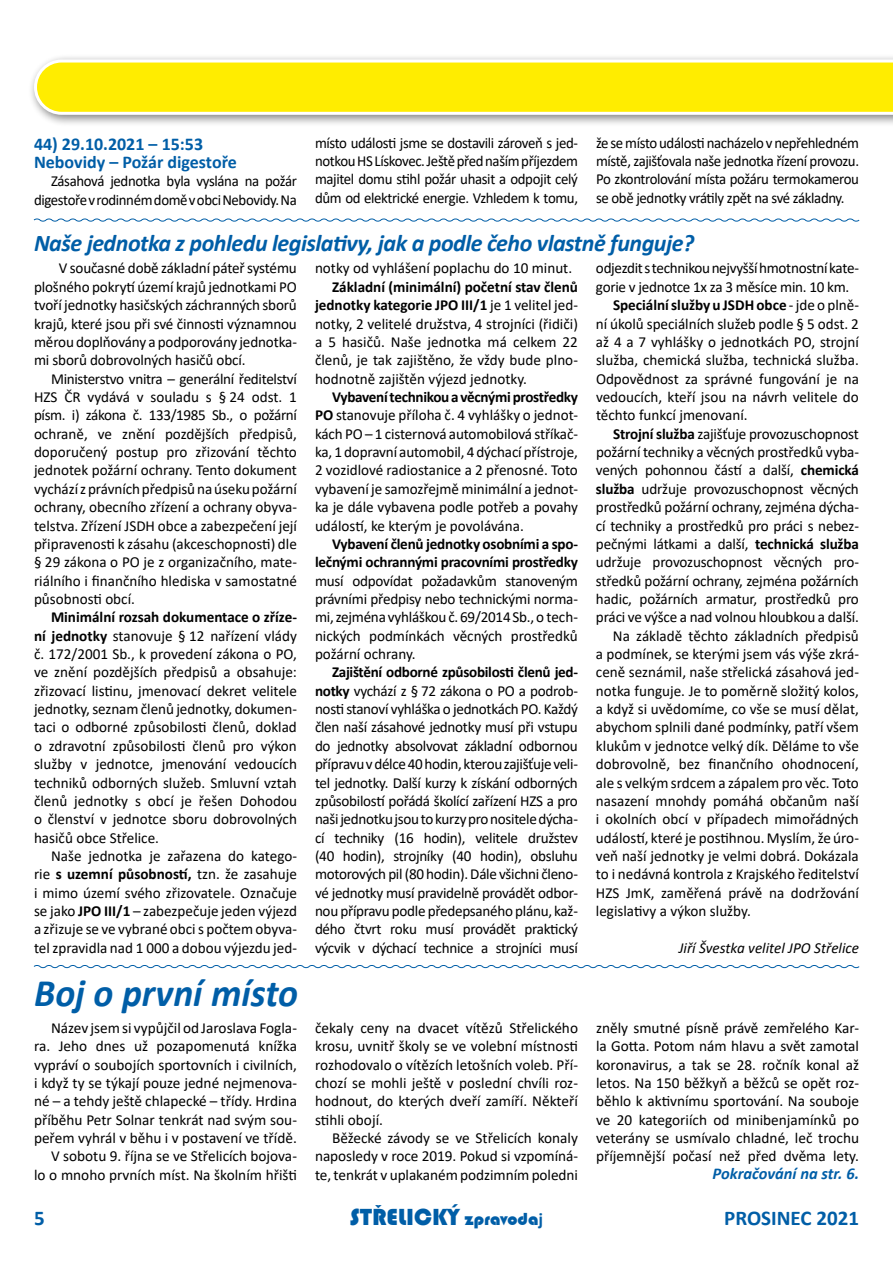
<style>
.page{position:relative;width:893px;height:1263px;background:#fff}
.page>*{position:absolute;margin:0;border:0;box-sizing:border-box;transform-origin:0 0}
.t1{font:italic 700 39px "Calibri";color:#005ea7}
.t2{font:italic 700 24px "Calibri";letter-spacing:-.02em;color:#005ea7}
.t3{font:24px "Bauhaus 93";color:#005ea7}
.t4{font:700 21px "Calibri";color:#005ea7}
.t5{font:700 18px/18.3px "Calibri";color:#005ea7}
.t6{font:italic 700 16.5px "Calibri";color:#005ea7}
.t7{font:15.3px/18.3px "Calibri";letter-spacing:-.005em;color:#000;text-align:justify}
.t8{font:700 15.3px/18.3px "Calibri";letter-spacing:-.015em;color:#000;text-align:right}
.t9{font:15.3px/18.3px "Calibri";letter-spacing:-.025em;color:#000;text-align:right}
.t10{font:italic 15.3px "Calibri";color:#000}
.s1{font-weight:700}
.s2{font-weight:400}
.s3{font-size:18px}
.s4{font-family:"Calibri";font-weight:700;font-size:18px}
</style>
<div class="page">
<svg style="left:33px;top:965px;width:827px;height:4px"></svg>
<svg style="left:33px;top:218px;width:827px;height:4px"></svg>
<div style="left:28px;top:53px;width:865px;height:74px;background:#000;opacity:.5"></div>
<svg style="left:34px;top:60px;width:859px;height:55px;background:#feee1c"></svg>
<p class="t5" style="left:34px;top:134px;width:204px">44) 29.10.2021 – 15:53<br>Nebovidy – Požár digestoře</p>
<p class="t9" style="left:34px;top:172px;width:264px">Zásahová jednotka byla vyslána na požár digestoře v rodinném domě v obci Nebovidy. Na</p>
<p class="t7" style="left:315px;top:133px;width:265px">místo události jsme se dostavili zároveň s jed&shy;notkou HS Lískovec. Ještě před naším příjezdem majitel domu stihl požár uhasit a odpojit celý dům od elektrické energie. Vzhledem k tomu,</p>
<p class="t7" style="left:596px;top:133px;width:264px">že se místo události nacházelo v nepřehledném místě, zajišťovala naše jednotka řízení provozu.<br>Po zkontrolování místa požáru termokamerou se obě jednotky vrátily zpět na své základny.</p>
<h2 class="t2" style="left:34px;top:226px;width:662px">Naše jednotka z pohledu legislativy, jak a podle čeho vlastně funguje?</h2>
<p class="t7" style="left:34px;top:259px;width:264px;text-indent:25px">V současné době základní páteř systému plošného pokrytí území krajů jednotkami PO tvoří jednotky hasičských záchranných sborů krajů, které jsou při své činnosti významnou měrou doplňovány a podporovány jednotka&shy;mi sborů dobrovolných hasičů obcí.</p>
<p class="t7" style="left:34px;top:369px;width:265px;text-indent:17px">Ministerstvo vnitra – generální ředitelství HZS ČR vydává v souladu s § 24 odst. 1 písm. i) zákona č. 133/1985 Sb., o požární ochraně, ve znění pozdějších předpisů, doporučený postup pro zřizování těchto jednotek požární ochrany. Tento dokument vychází zprávních předpisů na úseku požární ochrany, obecního zřízení a ochrany obyva&shy;telstva. Zřízení JSDH obce a zabezpečení její připravenosti k zásahu (akceschopnosti) dle § 29 zákona o PO je z organizačního, mate&shy;riálního i finančního hlediska v samostatné působnosti obcí.</p>
<p class="t7" style="left:34px;top:608px;width:264px;text-indent:17px"><span class="s1">Minimální rozsah dokumentace o zříze&shy;ní jednotky</span> stanovuje § 12 nařízení vlády č. 172/2001 Sb., k provedení zákona o PO, ve znění pozdějších předpisů a obsahuje: zřizovací listinu, jmenovací dekret velitele jednotky, seznam členů jednotky, dokumen&shy;taci o odborné způsobilosti členů, doklad o zdravotní způsobilosti členů pro výkon služby v jednotce, jmenování vedoucích techniků odborných služeb. Smluvní vztah členů jednotky s obcí je řešen Dohodou o členství v jednotce sboru dobrovolných hasičů obce Střelice.</p>
<p class="t7" style="left:34px;top:846px;width:264px;text-indent:17px">Naše jednotka je zařazena do katego&shy;rie <span class="s1">s uzemní působností,</span> tzn. že zasahuje i mimo území svého zřizovatele. Označuje se jako <span class="s1">JPO III/1</span> – zabezpečuje jeden výjezd a zřizuje se ve vybrané obci s počtem obyva&shy;tel zpravidla nad 1 000 a dobou výjezdu jed-</p>
<p class="t7" style="left:315px;top:259px;width:259px">notky od vyhlášení poplachu do 10 minut.</p>
<p class="t7" style="left:315px;top:277px;width:265px;text-indent:17px"><span class="s1">Základní (minimální) početní stav členů jednotky kategorie JPO III/1</span> je 1 velitel jed&shy;notky, 2 velitelé družstva, 4 strojníci (řidiči) a 5 hasičů. Naše jednotka má celkem 22 členů, je tak zajištěno, že vždy bude plno&shy;hodnotně zajištěn výjezd jednotky.</p>
<p class="t7" style="left:315px;top:387px;width:264px;text-indent:17px"><span class="s1">Vybavení technikou avěcnými prostředky PO</span> stanovuje příloha č. 4 vyhlášky o jednot&shy;kách PO – 1 cisternová automobilová stříkač&shy;ka, 1 dopravní automobil, 4 dýchací přístroje, 2 vozidlové radiostanice a 2 přenosné. Toto vybavení je samozřejmě minimální a jednot&shy;ka je dále vybavena podle potřeb a povahy událostí, ke kterým je povolávána.</p>
<p class="t8" style="left:315px;top:534px;width:265px">Vybavení členů jednotky osobními a spo&shy;lečnými ochrannými pracovními prostředky</p>
<p class="t7" style="left:315px;top:571px;width:264px">musí odpovídat požadavkům stanoveným právními předpisy nebo technickými norma&shy;mi, zejména vyhláškou č.69/2014 Sb., o tech&shy;nických podmínkách věcných prostředků požární ochrany.</p>
<p class="t7" style="left:315px;top:663px;width:265px;text-indent:17px"><span class="s1">Zajištění odborné způsobilosti členů jed&shy;notky</span> vychází z § 72 zákona o PO a podrob&shy;nosti stanoví vyhláška o jednotkách PO. Každý člen naší zásahové jednotky musí při vstupu do jednotky absolvovat základní odbornou přípravu vdélce 40hodin, kterou zajišťuje veli&shy;tel jednotky. Další kurzy k získání odborných způsobilostí pořádá školící zařízení HZS a pro naši jednotku jsou to kurzy pro nositele dýcha&shy;cí techniky (16 hodin), velitele družstev (40 hodin), strojníky (40 hodin), obsluhu motorových pil (80 hodin). Dále všichni členo&shy;vé jednotky musí pravidelně provádět odbor&shy;nou přípravu podle předepsaného plánu, kaž&shy;dého čtvrt roku musí provádět praktický výcvik v dýchací technice a strojníci musí</p>
<p class="t7" style="left:596px;top:259px;width:264px">odjezdit stechnikou nejvyšší hmotnostní kate-</p>
<p class="t7" style="left:596px;top:277px;width:255px">gorie v jednotce 1x za 3 měsíce min. 10 km.</p>
<p class="t8" style="left:613px;top:296px;width:247px">Speciální služby u JSDH obce <span class="s2">- jde o plně-</span></p>
<p class="t7" style="left:596px;top:314px;width:264px">ní úkolů speciálních služeb podle § 5 odst. 2</p>
<p class="t7" style="left:596px;top:332px;width:265px">až 4 a 7 vyhlášky o jednotkách PO, strojní</p>
<p class="t7" style="left:596px;top:351px;width:264px">služba, chemická služba, technická služba.</p>
<p class="t7" style="left:596px;top:369px;width:264px">Odpovědnost za správné fungování je na</p>
<p class="t7" style="left:596px;top:387px;width:264px">vedoucích, kteří jsou na návrh velitele do</p>
<p class="t7" style="left:596px;top:406px;width:153px">těchto funkcí jmenovaní.</p>
<p class="t7" style="left:613px;top:424px;width:247px"><span class="s1">Strojní služba</span> zajišťuje provozuschopnost</p>
<p class="t7" style="left:596px;top:442px;width:264px">požární techniky a věcných prostředků vyba-</p>
<p class="t7" style="left:596px;top:461px;width:264px">vených pohonnou částí a další, <span class="s1">chemická</span></p>
<p class="t7" style="left:596px;top:479px;width:264px"><span class="s1">služba</span> udržuje provozuschopnost věcných</p>
<p class="t7" style="left:596px;top:497px;width:264px">prostředků požární ochrany, zejména dýcha-</p>
<p class="t7" style="left:596px;top:516px;width:264px">cí techniky a prostředků pro práci s nebez-</p>
<p class="t7" style="left:596px;top:534px;width:264px">pečnými látkami a další, <span class="s1">technická služba</span></p>
<p class="t7" style="left:596px;top:553px;width:264px">udržuje provozuschopnost věcných pro-</p>
<p class="t7" style="left:596px;top:571px;width:264px">středků požární ochrany, zejména požárních</p>
<p class="t7" style="left:596px;top:589px;width:264px">hadic, požárních armatur, prostředků pro</p>
<p class="t7" style="left:596px;top:608px;width:264px">práci ve výšce a nad volnou hloubkou a další.</p>
<p class="t7" style="left:613px;top:626px;width:247px">Na základě těchto základních předpisů</p>
<p class="t7" style="left:596px;top:644px;width:264px">a podmínek, se kterými jsem vás výše zkrá-</p>
<p class="t7" style="left:596px;top:663px;width:264px">ceně seznámil, naše střelická zásahová jed-</p>
<p class="t7" style="left:596px;top:681px;width:264px">notka funguje. Je to poměrně složitý kolos,</p>
<p class="t7" style="left:596px;top:699px;width:264px">a když si uvědomíme, co vše se musí dělat,</p>
<p class="t7" style="left:596px;top:718px;width:264px">abychom splnili dané podmínky, patří všem</p>
<p class="t7" style="left:596px;top:736px;width:264px">klukům v jednotce velký dík. Děláme to vše</p>
<p class="t7" style="left:596px;top:755px;width:264px">dobrovolně, bez finančního ohodnocení,</p>
<p class="t7" style="left:596px;top:773px;width:264px">ale s velkým srdcem a zápalem pro věc. Toto</p>
<p class="t7" style="left:596px;top:791px;width:264px">nasazení mnohdy pomáhá občanům naší</p>
<p class="t7" style="left:596px;top:810px;width:264px">i okolních obcí v případech mimořádných</p>
<p class="t7" style="left:596px;top:828px;width:264px">událostí, které je postihnou. Myslím, že úro-</p>
<p class="t7" style="left:596px;top:846px;width:264px">veň naší jednotky je velmi dobrá. Dokázala</p>
<p class="t7" style="left:596px;top:865px;width:265px">to i nedávná kontrola z Krajského ředitelství</p>
<p class="t7" style="left:596px;top:883px;width:265px">HZS JmK, zaměřená právě na dodržování</p>
<p class="t7" style="left:596px;top:901px;width:156px">legislativy a výkon služby.</p>
<p class="t10" style="left:679px;top:937px;width:182px">Jiří Švestka velitel JPO Střelice</p>
<h1 class="t1" style="left:34px;top:966px;width:265px">Boj o první místo</h1>
<p class="t7" style="left:34px;top:1018px;width:265px;text-align:right">Název jsem si vypůjčil od Jaroslava Fogla&shy;ra. Jeho dnes už pozapomenutá knížka vypráví o soubojích sportovních i civilních, i když ty se týkají pouze jedné nejmenova&shy;né – a tehdy ještě chlapecké – třídy. Hrdina příběhu Petr Solnar tenkrát nad svým sou&shy;peřem vyhrál v běhu i v postavení ve třídě.<br>V sobotu 9. října se ve Střelicích bojova-<br>lo o mnoho prvních míst. Na školním hřišti</p>
<p class="t7" style="left:315px;top:1018px;width:265px">čekaly ceny na dvacet vítězů Střelického krosu, uvnitř školy se ve volební místnosti rozhodovalo o vítězích letošních voleb. Pří&shy;chozí se mohli ještě v poslední chvíli roz&shy;hodnout, do kterých dveří zamíří. Někteří stihli obojí.</p>
<p class="t7" style="left:315px;top:1128px;width:265px;text-indent:17px">Běžecké závody se ve Střelicích konaly naposledy v roce 2019. Pokud si vzpomíná&shy;te, tenkrát v uplakaném podzimním poledni</p>
<p class="t7" style="left:596px;top:1018px;width:265px">zněly smutné písně právě zemřelého Kar&shy;la Gotta. Potom nám hlavu a svět zamotal koronavirus, a tak se 28. ročník konal až letos. Na 150 běžkyň a běžců se opět roz&shy;běhlo k aktivnímu sportování. Na souboje ve 20 kategoriích od minibenjamínků po veterány se usmívalo chladné, leč trochu příjemnější počasí než před dvěma lety.</p>
<p class="t6" style="left:712px;top:1162px;width:148px">Pokračování na str. 6.</p>
<h3 class="t4" style="left:34px;top:1203px;width:12px">5</h3>
<h2 class="t3" style="left:350px;top:1203px;width:195px">STRˇ ELICKÝ <span class="s3">zpravoda</span><span class="s4">j</span></h2>
<h3 class="t4" style="left:724px;top:1203px;width:136px">PROSINEC 2021</h3>
</div>
